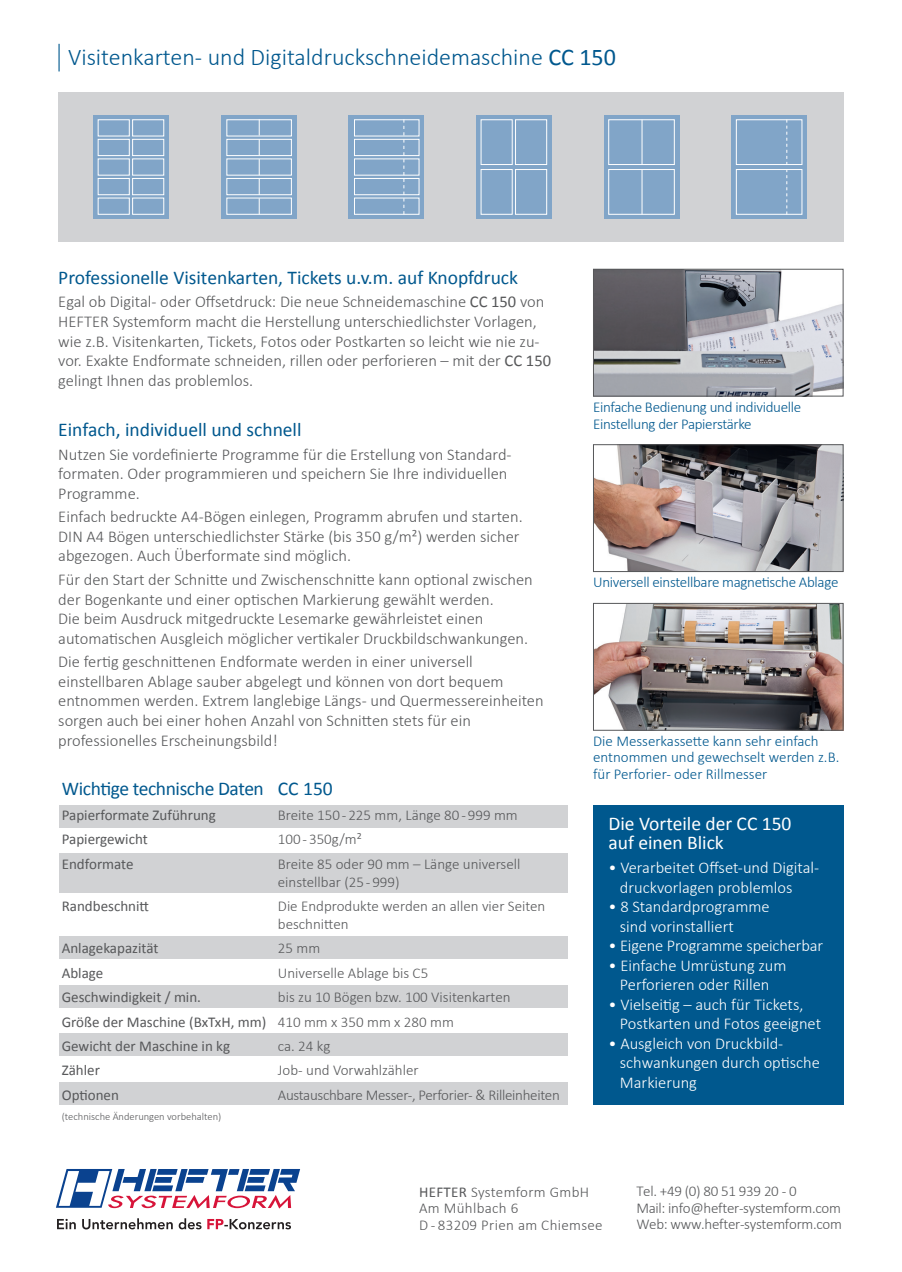
<style>
.page{position:relative;width:902px;height:1272px;background:#fff}
.page>*{position:absolute;margin:0;border:0;box-sizing:border-box;transform-origin:0 0}
.t1{font:300 24px "Calibri";color:#00588e}
.t2{font:19.5px "Calibri";color:#00588e}
.t3{font:19.5px/19.5px "Calibri";color:#fff}
.t4{font:19.5px "Calibri";letter-spacing:-.02em;color:#00588e}
.t5{font:300 16.5px/19.5px "Calibri";color:#57585a}
.t6{font:300 16.5px/19.5px "Calibri";color:#fff}
.t7{font:300 15px/18px "Calibri";color:#57585a}
.t8{font:300 15px/16.5px "Calibri";letter-spacing:-.02em;color:#57585a}
.t9{font:15px "Calibri";color:#57585a}
.t10{font:300 15px/16.5px "Calibri";letter-spacing:-.02em;color:#00588e}
.t11{font:300 15px/16.5px "Calibri";color:#00588e}
.t12{font:300 15px/16.5px "Calibri";letter-spacing:.02em;color:#57585a}
.t13{font:300 10.5px "Calibri";color:#57585a}
.s1{font-weight:400}
</style>
<div class="page">
<div style="left:58px;top:92px;width:785px;height:150px;background:#d1d2d4"></div>
<div style="left:93px;top:115px;width:76px;height:104px;background:#81a5c8"></div>
<div style="left:132px;top:119px;width:32px;height:17px;border:1px solid #fff"></div>
<div style="left:132px;top:139px;width:32px;height:17px;border:1px solid #fff"></div>
<div style="left:132px;top:158px;width:32px;height:17px;border:1px solid #fff"></div>
<div style="left:132px;top:178px;width:32px;height:17px;border:1px solid #fff"></div>
<div style="left:132px;top:198px;width:32px;height:17px;border:1px solid #fff"></div>
<div style="left:98px;top:119px;width:32px;height:17px;border:1px solid #fff"></div>
<div style="left:98px;top:139px;width:32px;height:17px;border:1px solid #fff"></div>
<div style="left:98px;top:158px;width:32px;height:17px;border:1px solid #fff"></div>
<div style="left:98px;top:178px;width:32px;height:17px;border:1px solid #fff"></div>
<div style="left:98px;top:198px;width:32px;height:17px;border:1px solid #fff"></div>
<div style="left:221px;top:115px;width:75px;height:104px;background:#81a5c8"></div>
<div style="left:226px;top:119px;width:66px;height:17px;border:1px solid #fff"></div>
<div style="left:226px;top:139px;width:66px;height:17px;border:1px solid #fff"></div>
<div style="left:226px;top:158px;width:66px;height:17px;border:1px solid #fff"></div>
<div style="left:226px;top:178px;width:66px;height:17px;border:1px solid #fff"></div>
<div style="left:226px;top:198px;width:66px;height:17px;border:1px solid #fff"></div>
<svg style="left:259px;top:119px;width:1px;height:95px"></svg>
<div style="left:348px;top:115px;width:76px;height:104px;background:#81a5c8"></div>
<div style="left:354px;top:119px;width:65px;height:17px;border:1px solid #fff"></div>
<div style="left:354px;top:139px;width:65px;height:17px;border:1px solid #fff"></div>
<div style="left:354px;top:158px;width:65px;height:17px;border:1px solid #fff"></div>
<div style="left:354px;top:178px;width:65px;height:17px;border:1px solid #fff"></div>
<div style="left:354px;top:198px;width:65px;height:17px;border:1px solid #fff"></div>
<svg style="left:403px;top:119px;width:1px;height:95px"></svg>
<div style="left:476px;top:115px;width:76px;height:104px;background:#81a5c8"></div>
<div style="left:515px;top:119px;width:32px;height:46px;border:1px solid #fff"></div>
<div style="left:515px;top:169px;width:32px;height:46px;border:1px solid #fff"></div>
<div style="left:480px;top:119px;width:32px;height:46px;border:1px solid #fff"></div>
<div style="left:480px;top:169px;width:32px;height:46px;border:1px solid #fff"></div>
<div style="left:604px;top:115px;width:75px;height:104px;background:#81a5c8"></div>
<div style="left:608px;top:119px;width:66px;height:46px;border:1px solid #fff"></div>
<div style="left:608px;top:169px;width:66px;height:46px;border:1px solid #fff"></div>
<hr style="left:641px;top:120px;width:1px;height:45px;background:#fff">
<hr style="left:641px;top:169px;width:1px;height:45px;background:#fff">
<div style="left:731px;top:115px;width:76px;height:104px;background:#81a5c8"></div>
<div style="left:735px;top:119px;width:67px;height:46px;border:1px solid #fff"></div>
<div style="left:735px;top:169px;width:67px;height:46px;border:1px solid #fff"></div>
<svg style="left:786px;top:120px;width:1px;height:94px"></svg>
<hr style="left:58px;top:44px;width:2px;height:27px;background:#00588e">
<img style="left:595px;top:446px;width:246px;height:124px">
<div style="left:593px;top:444px;width:250px;height:128px;border:1px solid #57585a"></div>
<img style="left:595px;top:605px;width:246px;height:123px">
<div style="left:593px;top:603px;width:250px;height:127px;border:1px solid #57585a"></div>
<div style="left:60px;top:805px;width:508px;height:23px;background:#d1d2d4"></div>
<div style="left:60px;top:853px;width:508px;height:39px;background:#d1d2d4"></div>
<div style="left:60px;top:936px;width:508px;height:23px;background:#d1d2d4"></div>
<div style="left:60px;top:984px;width:508px;height:23px;background:#d1d2d4"></div>
<div style="left:60px;top:1033px;width:508px;height:23px;background:#d1d2d4"></div>
<div style="left:60px;top:1081px;width:508px;height:23px;background:#d1d2d4"></div>
<div style="left:593px;top:805px;width:250px;height:299px;background:#00588e"></div>
<img style="left:595px;top:271px;width:246px;height:123px">
<div style="left:593px;top:269px;width:250px;height:127px;border:1px solid #57585a"></div>
<svg style="left:207px;top:1219px;width:84px;height:10px"></svg>
<svg style="left:57px;top:1218px;width:144px;height:11px"></svg>
<svg style="left:56px;top:1169px;width:244px;height:39px"></svg>
<h1 class="t1" style="left:68px;top:42px;width:549px">Visitenkarten- und Digitaldruckschneidemaschine <span class="s1">CC 150</span></h1>
<p class="t2" style="left:58px;top:265px;width:461px">Professionelle Visitenkarten, Tickets u.v.m. auf Knopfdruck</p>
<p class="t5" style="left:58px;top:291px;width:494px">Egal ob Digital- oder Offsetdruck: Die neue Schneidemaschine <span class="s1">CC 150</span> von HEFTER Systemform macht die Herstellung unterschiedlichster Vorlagen, wie z.B. Visitenkarten, Tickets, Fotos oder Postkarten so leicht wie nie zu&shy;vor. Exakte Endformate schneiden, rillen oder perforieren – mit der <span class="s1">CC 150 </span>gelingt Ihnen das problemlos.</p>
<p class="t2" style="left:58px;top:417px;width:245px">Einfach, individuell und schnell</p>
<p class="t5" style="left:58px;top:443px;width:455px">Nutzen Sie vordefinierte Programme für die Erstellung von Standard&shy;formaten. Oder programmieren und speichern Sie Ihre individuellen<br>Programme.</p>
<p class="t5" style="left:58px;top:506px;width:466px">Einfach bedruckte A4-Bögen einlegen, Programm abrufen und starten.<br>DIN A4 Bögen unterschiedlichster Stärke (bis 350 g/m²) werden sicher abgezogen. Auch Überformate sind möglich.</p>
<p class="t5" style="left:58px;top:569px;width:476px">Für den Start der Schnitte und Zwischenschnitte kann optional zwischen der Bogenkante und einer optischen Markierung gewählt werden.<br>Die beim Ausdruck mitgedruckte Lesemarke gewährleistet einen automatischen Ausgleich möglicher vertikaler Druckbildschwankungen.</p>
<p class="t5" style="left:58px;top:651px;width:487px">Die fertig geschnittenen Endformate werden in einer universell einstellbaren Ablage sauber abgelegt und können von dort bequem entnommen werden. Extrem langlebige Längs- und Quermessereinheiten sorgen auch bei einer hohen Anzahl von Schnitten stets für ein professionelles Erscheinungsbild!</p>
<p class="t4" style="left:62px;top:776px;width:272px">Wichtige technische Daten CC 150</p>
<p class="t9" style="left:62px;top:805px;width:156px">Papierformate Zuführung</p>
<p class="t7" style="left:278px;top:805px;width:241px">Breite 150-225 mm, Länge 80-999 mm</p>
<p class="t9" style="left:62px;top:829px;width:88px">Papiergewicht</p>
<p class="t7" style="left:278px;top:829px;width:85px">100-350g/m²</p>
<p class="t9" style="left:62px;top:854px;width:73px">Endformate</p>
<p class="t7" style="left:278px;top:853px;width:244px">Breite 85 oder 90 mm – Länge universell einstellbar (25-999)</p>
<p class="t9" style="left:62px;top:896px;width:89px">Randbeschnitt</p>
<p class="t7" style="left:278px;top:896px;width:269px">Die Endprodukte werden an allen vier Seiten beschnitten</p>
<p class="t9" style="left:62px;top:938px;width:98px">Anlagekapazität</p>
<p class="t7" style="left:278px;top:938px;width:44px">25 mm</p>
<p class="t9" style="left:62px;top:963px;width:43px">Ablage</p>
<p class="t7" style="left:278px;top:963px;width:152px">Universelle Ablage bis C5</p>
<p class="t9" style="left:62px;top:987px;width:141px">Geschwindigkeit / min.</p>
<p class="t7" style="left:62px;top:984px;width:450px;line-height:24.3px;text-indent:216px">bis zu 10 Bögen bzw. 100 Visitenkarten<br><span class="s1">Größe der Maschine (BxTxH, mm)</span> 410 mm x 350 mm x 280 mm<br><span class="s1">Gewicht der Maschine in kg</span></p>
<p class="t7" style="left:278px;top:1036px;width:54px">ca. 24 kg</p>
<p class="t9" style="left:62px;top:1060px;width:40px">Zähler</p>
<p class="t7" style="left:278px;top:1060px;width:142px">Job- und Vorwahlzähler</p>
<p class="t9" style="left:62px;top:1085px;width:59px">Optionen</p>
<p class="t8" style="left:278px;top:1085px;width:283px">Austauschbare Messer-, Perforier- &amp; Rilleinheiten</p>
<p class="t13" style="left:62px;top:1109px;width:161px">(technische Änderungen vorbehalten)</p>
<p class="t10" style="left:593px;top:398px;width:210px">Einfache Bedienung und individuelle<br>Einstellung der Papierstärke</p>
<p class="t10" style="left:593px;top:573px;width:247px">Universell einstellbare magnetische Ablage</p>
<p class="t11" style="left:593px;top:731px;width:248px">Die Messerkassette kann sehr einfach entnommen und gewechselt werden z.B. für Perforier- oder Rillmesser</p>
<p class="t3" style="left:608px;top:813px;width:185px">Die Vorteile der CC 150 auf einen Blick</p>
<p class="t6" style="left:620px;top:857px;width:201px;text-indent:-11px">• Verarbeitet Offset-und Digital&shy;druckvorlagen problemlos</p>
<p class="t6" style="left:620px;top:896px;width:151px;text-indent:-11px">• 8 Standardprogramme sind vorinstalliert</p>
<p class="t6" style="left:608px;top:935px;width:216px">• Eigene Programme speicherbar</p>
<p class="t6" style="left:608px;top:954px;width:180px;text-align:center">• Einfache Umrüstung zum<br>Perforieren oder Rillen</p>
<p class="t6" style="left:620px;top:993px;width:203px;text-indent:-11px">• Vielseitig – auch für Tickets,<br>Postkarten und Fotos geeignet</p>
<p class="t6" style="left:620px;top:1032px;width:201px;text-indent:-11px">• Ausgleich von Druckbild&shy;schwankungen durch optische<br>Markierung</p>
<p class="t12" style="left:419px;top:1182px;width:185px"><span class="s1">HEFTER</span> Systemform GmbH<br>Am Mühlbach 6<br>D - 83209 Prien am Chiemsee</p>
<p class="t8" style="left:636px;top:1182px;width:207px">Tel. +49 (0) 80 51 939 20 - 0<br>Mail: info@hefter-systemform.com<br>Web: www.hefter-systemform.com</p>
</div>
